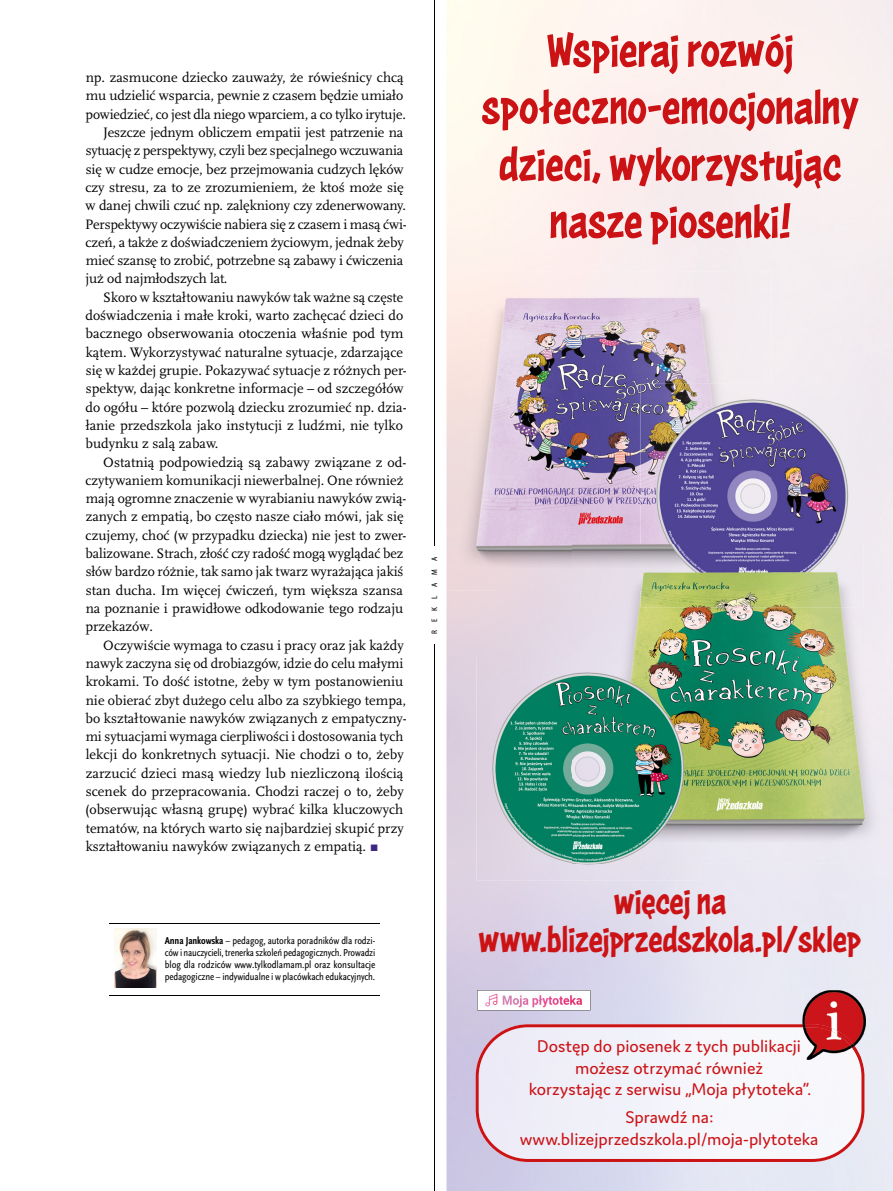
<style>
.page{position:relative;width:893px;height:1191px;background:#fff}
.page>*{position:absolute;margin:0;border:0;box-sizing:border-box;transform-origin:0 0}
.t1{font:51px/57px "Astounder Squared LCBB";letter-spacing:-.01em;color:#cb1316;text-align:center}
.t2{font:39px/37.5px "Astounder Squared LCBB";letter-spacing:-.01em;color:#cb1316;text-align:center}
.t3{font:18px/21.6px "Domus";color:#cb1316;text-align:center}
.t4{font:14.25px "Scala Pro";color:#000}
.t5{font:condensed 10.5px/12px "Scala Sans Pro";letter-spacing:-.01em;color:#000;text-align:justify}
.t6{font:8.1px "Myriad Cn Web";letter-spacing:1em;color:#000}
.s1{color:#3d2783}
.s2{font-weight:700}
</style>
<div class="page">
<hr style="left:109px;top:995px;width:270px;height:1px;background:#000">
<hr style="left:109px;top:923px;width:270px;height:1px;background:#000">
<img style="left:114px;top:929px;width:42px;height:58px">
<hr style="left:434px;top:0;width:1px;height:1191px;background:#000">
<div style="left:428px;top:546px;width:12px;height:98px;background:#fff"></div>
<img style="left:446px;top:0;width:49px;height:1191px">
<div style="left:864px;top:1035px;width:29px;height:105px;background:#e9ebf4"></div>
<img style="left:446px;top:271px;width:326px;height:319px">
<img style="left:640px;top:384px;width:224px;height:161px">
<img style="left:572px;top:545px;width:321px;height:319px">
<img style="left:572px;top:545px;width:200px;height:45px">
<img style="left:476px;top:657px;width:224px;height:223px">
<img style="left:572px;top:657px;width:128px;height:207px">
<svg style="left:476px;top:1024px;width:388px;height:138px;fill:#f2f2fa"></svg>
<img style="left:802px;top:990px;width:64px;height:69px">
<img style="left:802px;top:1024px;width:60px;height:35px">
<img style="left:477px;top:990px;width:113px;height:20px">
<p class="t4" style="left:86px;top:69px;width:319px">np. zasmucone dziecko zauważy, że rówieśnicy chcą</p>
<p class="t4" style="left:86px;top:88px;width:319px">mu udzielić wsparcia, pewnie z czasem będzie umiało</p>
<p class="t4" style="left:86px;top:106px;width:322px">powiedzieć, co jest dla niego wparciem, a co tylko irytuje.</p>
<p class="t4" style="left:103px;top:124px;width:302px">Jeszcze jednym obliczem empatii jest patrzenie na</p>
<p class="t4" style="left:86px;top:142px;width:319px">sytuację z perspektywy, czyli bez specjalnego wczuwania</p>
<p class="t4" style="left:86px;top:161px;width:319px">się w cudze emocje, bez przejmowania cudzych lęków</p>
<p class="t4" style="left:86px;top:179px;width:320px">czy stresu, za to ze zrozumieniem, że ktoś może się</p>
<p class="t4" style="left:86px;top:197px;width:322px">w danej chwili czuć np. zalękniony czy zdenerwowany.</p>
<p class="t4" style="left:85px;top:216px;width:323px">Perspektywy oczywiście nabiera się z czasem i masą ćwi-</p>
<p class="t4" style="left:86px;top:234px;width:320px">czeń, a także z doświadczeniem życiowym, jednak żeby</p>
<p class="t4" style="left:86px;top:252px;width:319px">mieć szansę to zrobić, potrzebne są zabawy i ćwiczenia</p>
<p class="t4" style="left:86px;top:271px;width:143px">już od najmłodszych lat.</p>
<p class="t4" style="left:103px;top:289px;width:301px">Skoro w kształtowaniu nawyków tak ważne są częste</p>
<p class="t4" style="left:86px;top:307px;width:319px">doświadczenia i małe kroki, warto zachęcać dzieci do</p>
<p class="t4" style="left:85px;top:325px;width:319px">bacznego obserwowania otoczenia właśnie pod tym</p>
<p class="t4" style="left:86px;top:344px;width:319px">kątem. Wykorzystywać naturalne sytuacje, zdarzające</p>
<p class="t4" style="left:86px;top:362px;width:322px">się w każdej grupie. Pokazywać sytuacje z różnych per-</p>
<p class="t4" style="left:86px;top:380px;width:319px">spektyw, dając konkretne informacje – od szczegółów</p>
<p class="t4" style="left:86px;top:399px;width:323px">do ogółu – które pozwolą dziecku zrozumieć np. dzia-</p>
<p class="t4" style="left:86px;top:417px;width:319px">łanie przedszkola jako instytucji z ludźmi, nie tylko</p>
<p class="t4" style="left:85px;top:435px;width:135px">budynku z salą zabaw.</p>
<p class="t4" style="left:103px;top:454px;width:305px">Ostatnią podpowiedzią są zabawy związane z od-</p>
<p class="t4" style="left:86px;top:472px;width:319px">czytywaniem komunikacji niewerbalnej. One również</p>
<p class="t4" style="left:86px;top:490px;width:322px">mają ogromne znaczenie w wyrabianiu nawyków zwią-</p>
<p class="t4" style="left:86px;top:508px;width:319px">zanych z empatią, bo często nasze ciało mówi, jak się</p>
<p class="t4" style="left:86px;top:527px;width:322px">czujemy, choć (w przypadku dziecka) nie jest to zwer-</p>
<p class="t4" style="left:85px;top:545px;width:319px">balizowane. Strach, złość czy radość mogą wyglądać bez</p>
<p class="t4" style="left:86px;top:563px;width:319px">słów bardzo różnie, tak samo jak twarz wyrażająca jakiś</p>
<p class="t4" style="left:86px;top:582px;width:319px">stan ducha. Im więcej ćwiczeń, tym większa szansa</p>
<p class="t4" style="left:86px;top:600px;width:319px">na poznanie i prawidłowe odkodowanie tego rodzaju</p>
<p class="t4" style="left:86px;top:618px;width:69px">przekazów.</p>
<p class="t4" style="left:103px;top:637px;width:302px">Oczywiście wymaga to czasu i pracy oraz jak każdy</p>
<p class="t4" style="left:86px;top:655px;width:319px">nawyk zaczyna się od drobiazgów, idzie do celu małymi</p>
<p class="t4" style="left:86px;top:673px;width:319px">krokami. To dość istotne, żeby w tym postanowieniu</p>
<p class="t4" style="left:86px;top:691px;width:322px">nie obierać zbyt dużego celu albo za szybkiego tempa,</p>
<p class="t4" style="left:86px;top:710px;width:323px">bo kształtowanie nawyków związanych z empatyczny-</p>
<p class="t4" style="left:86px;top:728px;width:319px">mi sytuacjami wymaga cierpliwości i dostosowania tych</p>
<p class="t4" style="left:86px;top:746px;width:319px">lekcji do konkretnych sytuacji. Nie chodzi o to, żeby</p>
<p class="t4" style="left:86px;top:765px;width:319px">zarzucić dzieci masą wiedzy lub niezliczoną ilością</p>
<p class="t4" style="left:86px;top:783px;width:320px">scenek do przepracowania. Chodzi raczej o to, żeby</p>
<p class="t4" style="left:85px;top:801px;width:320px">(obserwując własną grupę) wybrać kilka kluczowych</p>
<p class="t4" style="left:86px;top:820px;width:319px">tematów, na których warto się najbardziej skupić przy</p>
<p class="t4" style="left:86px;top:838px;width:294px">kształtowaniu nawyków związanych z empatią. <span class="s1">▪</span></p>
<p class="t6" style="left:430px;top:634px;width:79px;rotate:-90deg">REKLAMA</p>
<p class="t5" style="left:165px;top:934px;width:212px"><span class="s2">Anna Jankowska</span> – pedagog, autorka poradników dla rodzi&shy;ców i nauczycieli, trenerka szkoleń pedagogicznych. Prowadzi blog dla rodziców www.tylkodlamam.pl oraz konsultacje pedagogiczne – indywidualne i w placówkach edukacyjnych.</p>
<h1 class="t1" style="left:481px;top:22px;width:379px">Wspieraj rozwój społeczno-emocjonalny dzieci, wykorzystując nasze piosenki!</h1>
<h2 class="t2" style="left:478px;top:883px;width:385px">więcej na www.blizejprzedszkola.pl/sklep</h2>
<p class="t3" style="left:529px;top:1035px;width:284px">Dostęp do piosenek z tych publikacji możesz otrzymać również<br>korzystając z serwisu „Moja płytoteka”.</p>
<p class="t3" style="left:520px;top:1106px;width:300px">Sprawdź na: www.blizejprzedszkola.pl/moja-plytoteka</p>
</div>
